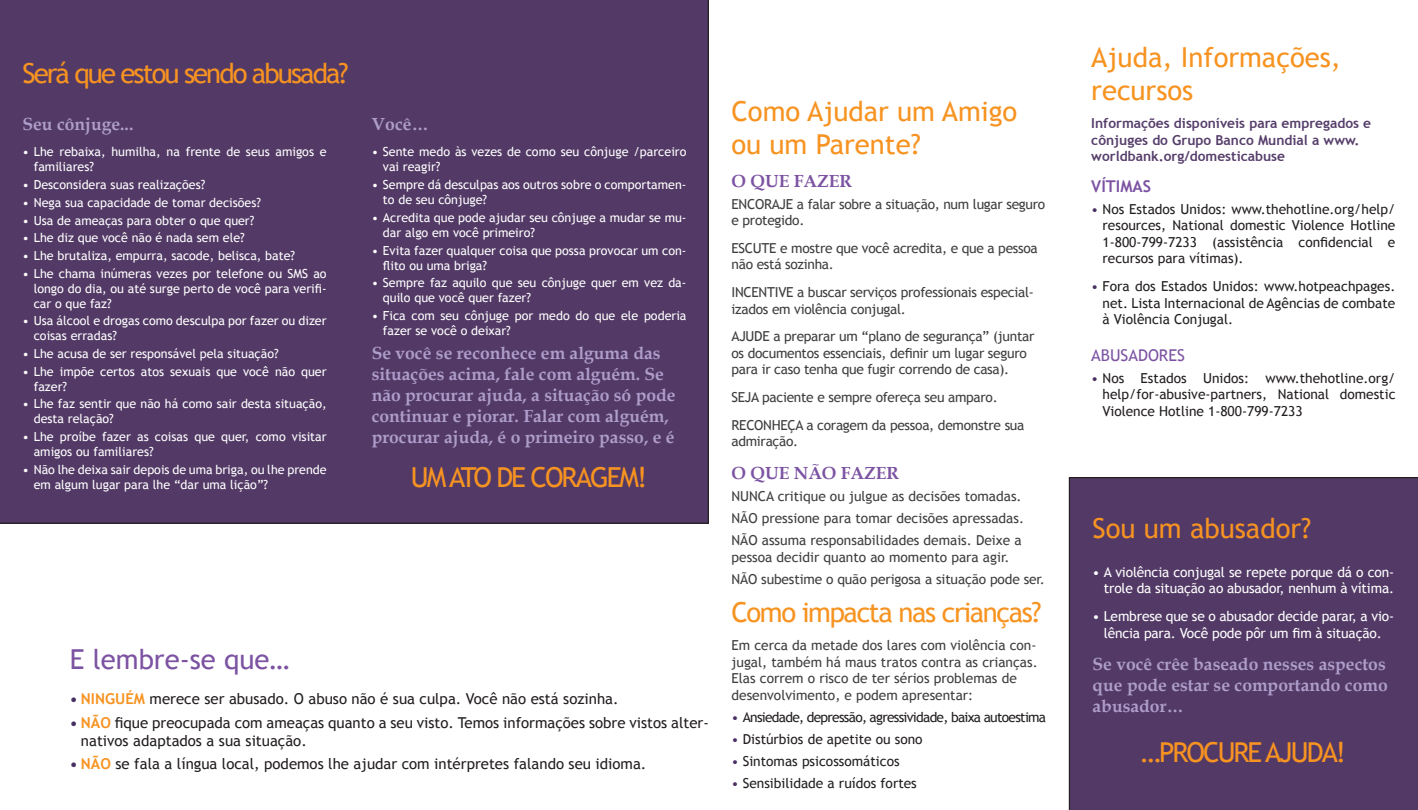
<style>
.page{position:relative;width:1418px;height:810px;background:#fff}
.page>*{position:absolute;margin:0;border:0;box-sizing:border-box;transform-origin:0 0}
.Running_title_purple{font:27.5px/33px "Trebuchet MS";color:#f79321}
.Running_title_purple-2{font:27.5px "Trebuchet MS";letter-spacing:-.07em;color:#f79321}
.Running_title_purple-3{font:27.5px "Trebuchet MS";letter-spacing:-.05em;color:#f79321}
.Running_title_purple-4{font:27.5px "Trebuchet MS";color:#7c53a2}
.t1{font:700 17.5px/21px "Book Antiqua";color:#ae9dcb}
.t2{font:700 17.5px "Book Antiqua";color:#7c53a2}
.Running_subtitle_pur{font:16.25px "Trebuchet MS";color:#7c53a2}
.Running_subtitle_pur-2{font:700 16.25px "Trebuchet MS";color:#7c53a2}
.t3{font:15px/18px "Trebuchet MS";color:#231f20}
.t4{font:13.75px/16.5px "Trebuchet MS";letter-spacing:-.02em;color:#3e3e3f}
.t5{font:13.75px/16.5px "Trebuchet MS";color:#231f20;text-align:justify}
.t6{font:13.75px/16.5px "Trebuchet MS";color:#3e3e3f}
.t7{font:13.75px/16.5px "Trebuchet MS";letter-spacing:-.01em;color:#fff;text-align:right}
.t8{font:700 13.75px/16.5px "Trebuchet MS";color:#563e6b}
.t9{font:13.75px "Trebuchet MS";letter-spacing:-.05em;color:#231f20}
.t10{font:12.5px/15px "Trebuchet MS";color:#fff}
.s1{font-weight:700;color:#4a3062}
.s2{font-weight:700;color:#f79321}
.s3{color:#4a3062}
</style>
<div class="page">
<div style="left:0;top:0;width:709px;height:524px;background:#533a66"></div>
<div style="left:1068px;top:477px;width:349px;height:333px;background:#533a66"></div>
<p class="Running_title_purple-2" style="left:22px;top:57px;width:328px">Será que estou sendo abusada?</p>
<p class="t1" style="left:22px;top:114px;width:112px">Seu cônjuge...</p>
<p class="t10" style="left:34px;top:145px;width:294px;text-indent:-11px">• Lhe rebaixa, humilha, na frente de seus amigos e familiares?</p>
<p class="t10" style="left:22px;top:177px;width:184px">• Desconsidera suas realizações?</p>
<p class="t10" style="left:22px;top:195px;width:240px">• Nega sua capacidade de tomar decisões?</p>
<p class="t10" style="left:22px;top:213px;width:233px">• Usa de ameaças para obter o que quer?</p>
<p class="t10" style="left:22px;top:231px;width:224px">• Lhe diz que você não é nada sem ele?</p>
<p class="t10" style="left:22px;top:248px;width:274px">• Lhe brutaliza, empurra, sacode, belisca, bate?</p>
<p class="t10" style="left:34px;top:266px;width:294px;text-align:justify;text-indent:-11px">• Lhe chama inúmeras vezes por telefone ou SMS ao longo do dia, ou até surge perto de você para verifi&shy;car o que faz?</p>
<p class="t10" style="left:34px;top:314px;width:294px;text-indent:-11px">• Usa álcool e drogas como desculpa por fazer ou dizer coisas erradas?</p>
<p class="t10" style="left:22px;top:346px;width:258px">• Lhe acusa de ser responsável pela situação?</p>
<p class="t10" style="left:34px;top:364px;width:294px;text-indent:-11px">• Lhe impõe certos atos sexuais que você não quer fazer?</p>
<p class="t10" style="left:34px;top:397px;width:294px;text-indent:-11px">• Lhe faz sentir que não há como sair desta situação, desta relação?</p>
<p class="t10" style="left:34px;top:429px;width:294px;text-indent:-11px">• Lhe proíbe fazer as coisas que quer, como visitar amigos ou familiares?</p>
<p class="t10" style="left:34px;top:462px;width:294px;text-indent:-11px">• Não lhe deixa sair depois de uma briga, ou lhe prende em algum lugar para lhe “dar uma lição”?</p>
<p class="t1" style="left:372px;top:114px;width:59px">Você…</p>
<p class="t10" style="left:383px;top:145px;width:305px;text-indent:-11px">• Sente medo às vezes de como seu cônjuge /parceiro vai reagir?</p>
<p class="t10" style="left:383px;top:177px;width:305px;text-indent:-11px">• Sempre dá desculpas aos outros sobre o comportamen&shy;to de seu cônjuge?</p>
<p class="t10" style="left:383px;top:210px;width:305px;text-indent:-11px">• Acredita que pode ajudar seu cônjuge a mudar se mu&shy;dar algo em você primeiro?</p>
<p class="t10" style="left:383px;top:243px;width:305px;text-indent:-11px">• Evita fazer qualquer coisa que possa provocar um con&shy;flito ou uma briga?</p>
<p class="t10" style="left:383px;top:276px;width:305px;text-indent:-11px">• Sempre faz aquilo que seu cônjuge quer em vez da&shy;quilo que você quer fazer?</p>
<p class="t10" style="left:383px;top:308px;width:305px;text-indent:-11px">• Fica com seu cônjuge por medo do que ele poderia fazer se você o deixar?</p>
<p class="t1" style="left:372px;top:342px;width:305px">Se você se reconhece em alguma das situações acima, fale com alguém. Se não procurar ajuda, a situação só pode continuar e piorar. Falar com alguém, procurar ajuda, é o primeiro passo, e é</p>
<p class="Running_title_purple-2" style="left:411px;top:461px;width:238px">UM ATO DE CORAGEM!</p>
<p class="Running_title_purple-4" style="left:70px;top:643px;width:221px">E lembre-se que…</p>
<p class="t3" style="left:70px;top:690px;width:550px"><span class="s1">•</span> <span class="s2">NINGUÉM</span> merece ser abusado. O abuso não é sua culpa. Você não está sozinha.</p>
<p class="t3" style="left:81px;top:714px;width:629px;text-indent:-11px"><span class="s1">•</span> <span class="s2">NÃO</span> fique preocupada com ameaças quanto a seu visto. Temos informações sobre vistos alter&shy;nativos adaptados a sua situação.</p>
<p class="t3" style="left:70px;top:755px;width:578px"><span class="s1">•</span> <span class="s2">NÃO</span> se fala a língua local, podemos lhe ajudar com intérpretes falando seu idioma.</p>
<p class="Running_title_purple" style="left:731px;top:95px;width:287px">Como Ajudar um Amigo ou um Parente?</p>
<p class="t2" style="left:731px;top:169px;width:122px">O QUE FAZER</p>
<p class="t4" style="left:731px;top:196px;width:315px">ENCORAJE a falar sobre a situação, num lugar seguro e protegido.</p>
<p class="t4" style="left:731px;top:240px;width:308px">ESCUTE e mostre que você acredita, e que a pessoa não está sozinha.</p>
<p class="t4" style="left:731px;top:284px;width:304px">INCENTIVE a buscar serviços professionais especial&shy;izados em violência conjugal.</p>
<p class="t4" style="left:731px;top:329px;width:304px">AJUDE a preparar um “plano de segurança” (juntar os documentos essenciais, definir um lugar seguro para ir caso tenha que fugir correndo de casa).</p>
<p class="t4" style="left:731px;top:389px;width:268px">SEJA paciente e sempre ofereça seu amparo.</p>
<p class="t4" style="left:731px;top:417px;width:294px">RECONHEÇA a coragem da pessoa, demonstre sua admiração.</p>
<p class="t2" style="left:731px;top:461px;width:169px">O QUE NÃO FAZER</p>
<p class="t6" style="left:731px;top:488px;width:292px">NUNCA critique ou julgue as decisões tomadas.</p>
<p class="t6" style="left:731px;top:510px;width:294px">NÃO pressione para tomar decisões apressadas.</p>
<p class="t6" style="left:731px;top:532px;width:292px">NÃO assuma responsabilidades demais. Deixe a pessoa decidir quanto ao momento para agir.</p>
<p class="t4" style="left:731px;top:571px;width:315px">NÃO subestime o quão perigosa a situação pode ser.</p>
<p class="Running_title_purple-3" style="left:731px;top:596px;width:312px">Como impacta nas crianças?</p>
<p class="t6" style="left:731px;top:637px;width:308px">Em cerca da metade dos lares com violência con&shy;jugal, também há maus tratos contra as crianças.<br>Elas correm o risco de ter sérios problemas de desenvolvimento, e podem apresentar:</p>
<p class="t9" style="left:731px;top:709px;width:316px"><span class="s3">•</span> Ansiedade, depressão, agressividade, baixa autoestima</p>
<p class="t5" style="left:731px;top:731px;width:193px"><span class="s3">•</span> Distúrbios de apetite ou sono</p>
<p class="t5" style="left:731px;top:753px;width:170px"><span class="s3">•</span> Sintomas psicossomáticos</p>
<p class="t5" style="left:731px;top:775px;width:187px"><span class="s3">•</span> Sensibilidade a ruídos fortes</p>
<p class="Running_title_purple" style="left:1091px;top:41px;width:251px">Ajuda, Informações, recursos</p>
<p class="t8" style="left:1091px;top:115px;width:281px">Informações disponíveis para empregados e cônjuges do Grupo Banco Mundial a www. worldbank.org/domesticabuse</p>
<p class="Running_subtitle_pur-2" style="left:1091px;top:176px;width:61px">VÍTIMAS</p>
<p class="t5" style="left:1102px;top:201px;width:294px;text-indent:-11px"><span class="s3">•</span> Nos Estados Unidos: www.thehotline.org/help/ resources, National domestic Violence Hotline 1-800-799-7233 (assistência confidencial e recursos para vítimas).</p>
<p class="t5" style="left:1102px;top:278px;width:294px;text-indent:-11px"><span class="s3">•</span> Fora dos Estados Unidos: www.hotpeachpages. net. Lista Internacional de Agências de combate à Violência Conjugal.</p>
<p class="Running_subtitle_pur" style="left:1091px;top:345px;width:95px">ABUSADORES</p>
<p class="t5" style="left:1102px;top:370px;width:294px;text-indent:-11px"><span class="s3">•</span> Nos Estados Unidos: www.thehotline.org/ help/for-abusive-partners, National domestic Violence Hotline 1-800-799-7233</p>
<p class="Running_title_purple" style="left:1092px;top:512px;width:220px">Sou um abusador?</p>
<p class="t7" style="left:1092px;top:564px;width:303px">• A violência conjugal se repete porque dá o con&shy;trole da situação ao abusador, nenhum à vítima.</p>
<p class="t7" style="left:1092px;top:608px;width:303px;text-align:center">• Lembrese que se o abusador decide parar, a vio&shy;lência para. Você pode pôr um fim à situação.</p>
<p class="t1" style="left:1092px;top:653px;width:297px;text-align:justify">Se você crêe baseado nesses aspectos que pode estar se comportando como abusador…</p>
<p class="Running_title_purple-2" style="left:1140px;top:736px;width:207px">…PROCURE AJUDA!</p>
</div>
